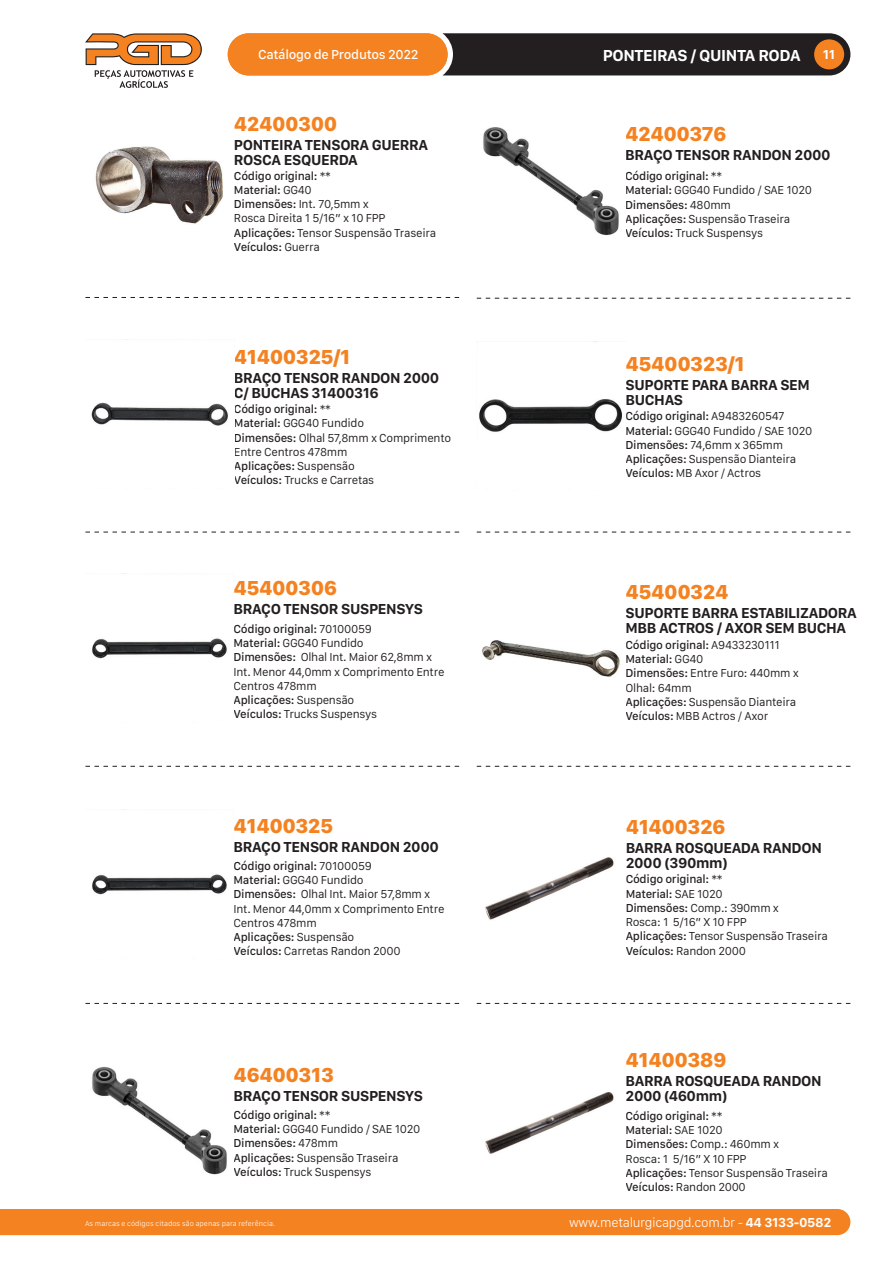
<style>
.page{position:relative;width:893px;height:1263px;background:#fff}
.page>*{position:absolute;margin:0;border:0;box-sizing:border-box;transform-origin:0 0}
.t1{font:800 21px "San Francisco Text";letter-spacing:-.025em;color:#f58220}
.t2{font:700 16.5px "San Francisco Text";letter-spacing:-.025em;color:#fff}
.t3{font:700 15px/15px "San Francisco Text";letter-spacing:-.025em;color:#231f20}
.t4{font:300 13.5px "San Francisco Text";letter-spacing:-.025em;color:#fff}
.t5{font:500 13.5px "San Francisco Text";letter-spacing:-.025em;color:#fff}
.t6{font:700 13.5px "San Francisco Text";color:#fff}
.t7{font:12px/14.2px "San Francisco Text";letter-spacing:-.025em;color:#231f20}
.t8{font:300 7.5px "San Francisco Text";color:#fff}
.s1{font-weight:500}
.s2{font-weight:700}
</style>
<div class="page">
<div style="left:0;top:1209px;width:850px;height:26px;background:#f58220"></div>
<svg style="left:85px;top:33px;width:117px;height:55px"></svg>
<div style="left:442px;top:33px;width:408px;height:42px;background:#231f20"></div>
<div style="left:228px;top:33px;width:220px;height:42px;background:#f58220;border-radius:21px"></div>
<div style="left:814px;top:39px;width:30px;height:30px;background:#f58220;border-radius:50%"></div>
<img style="left:91px;top:402px;width:138px;height:24px">
<img style="left:92px;top:573px;width:135px;height:86px">
<img style="left:92px;top:874px;width:135px;height:21px">
<img style="left:92px;top:1066px;width:135px;height:109px">
<img style="left:483px;top:127px;width:136px;height:109px">
<img style="left:479px;top:341px;width:143px;height:91px">
<svg style="left:85px;top:532px;width:374px;height:1px"></svg>
<svg style="left:85px;top:297px;width:374px;height:1px"></svg>
<svg style="left:477px;top:298px;width:373px;height:1px"></svg>
<svg style="left:477px;top:532px;width:373px;height:1px"></svg>
<svg style="left:477px;top:766px;width:373px;height:1px"></svg>
<svg style="left:477px;top:1003px;width:373px;height:1px"></svg>
<svg style="left:85px;top:766px;width:374px;height:1px"></svg>
<svg style="left:85px;top:1003px;width:374px;height:1px"></svg>
<img style="left:95px;top:146px;width:128px;height:78px">
<img style="left:482px;top:640px;width:138px;height:37px">
<img style="left:485px;top:857px;width:129px;height:63px">
<img style="left:485px;top:1092px;width:129px;height:62px">
<p class="t5" style="left:258px;top:46px;width:162px">Catálogo de Produtos 2022</p>
<p class="t6" style="left:823px;top:46px;width:14px">11</p>
<h2 class="t2" style="left:603px;top:46px;width:200px">PONTEIRAS / QUINTA RODA</h2>
<h1 class="t1" style="left:234px;top:110px;width:105px">42400300</h1>
<p class="t3" style="left:234px;top:138px;width:196px">PONTEIRA TENSORA GUERRA<br>ROSCA ESQUERDA</p>
<p class="t7" style="left:234px;top:169px;width:204px"><span class="s1">Código original:</span> **<br><span class="s1">Material:</span> GG40<br><span class="s1">Dimensões:</span> Int. 70,5mm x<br>Rosca Direita 1 5/16” x 10 FPP<br><span class="s1">Aplicações:</span> Tensor Suspensão Traseira<br><span class="s1">Veículos:</span> Guerra</p>
<h1 class="t1" style="left:234px;top:344px;width:118px">41400325/1</h1>
<p class="t3" style="left:234px;top:372px;width:207px">BRAÇO TENSOR RANDON 2000<br>C/ BUCHAS 31400316</p>
<p class="t7" style="left:234px;top:403px;width:219px"><span class="s1">Código original:</span> **<br><span class="s1">Material:</span> GGG40 Fundido<br><span class="s1">Dimensões:</span> Olhal 57,8mm x Comprimento<br>Entre Centros 478mm<br><span class="s1">Aplicações:</span> Suspensão<br><span class="s1">Veículos:</span> Trucks e Carretas</p>
<h1 class="t1" style="left:234px;top:575px;width:105px">45400306</h1>
<p class="t3" style="left:234px;top:603px;width:191px">BRAÇO TENSOR SUSPENSYS</p>
<p class="t7" style="left:234px;top:623px;width:212px"><span class="s1">Código original:</span> 70100059<br><span class="s1">Material:</span> GGG40 Fundido<br><span class="s1">Dimensões:</span> Olhal Int. Maior 62,8mm x<br>Int. Menor 44,0mm x Comprimento Entre<br>Centros 478mm<br><span class="s1">Aplicações:</span> Suspensão<br><span class="s1">Veículos:</span> Trucks Suspensys</p>
<h1 class="t1" style="left:234px;top:812px;width:101px">41400325</h1>
<p class="t3" style="left:234px;top:840px;width:207px">BRAÇO TENSOR RANDON 2000</p>
<p class="t7" style="left:234px;top:860px;width:212px"><span class="s1">Código original:</span> 70100059<br><span class="s1">Material:</span> GGG40 Fundido<br><span class="s1">Dimensões:</span> Olhal Int. Maior 57,8mm x<br>Int. Menor 44,0mm x Comprimento Entre<br>Centros 478mm<br><span class="s1">Aplicações:</span> Suspensão<br><span class="s1">Veículos:</span> Carretas Randon 2000</p>
<h1 class="t1" style="left:234px;top:1062px;width:102px">46400313</h1>
<p class="t3" style="left:234px;top:1090px;width:191px">BRAÇO TENSOR SUSPENSYS</p>
<p class="t7" style="left:234px;top:1109px;width:188px"><span class="s1">Código original:</span> **<br><span class="s1">Material:</span> GGG40 Fundido / SAE 1020<br><span class="s1">Dimensões:</span> 478mm<br><span class="s1">Aplicações:</span> Suspensão Traseira<br><span class="s1">Veículos:</span> Truck Suspensys</p>
<p class="t8" style="left:85px;top:1218px;width:191px">As marcas e códigos citados são apenas para referência.</p>
<h1 class="t1" style="left:625px;top:121px;width:103px">42400376</h1>
<p class="t3" style="left:625px;top:149px;width:207px">BRAÇO TENSOR RANDON 2000</p>
<p class="t7" style="left:625px;top:170px;width:188px"><span class="s1">Código original:</span> **<br><span class="s1">Material:</span> GGG40 Fundido / SAE 1020<br><span class="s1">Dimensões:</span> 480mm<br><span class="s1">Aplicações:</span> Suspensão Traseira<br><span class="s1">Veículos:</span> Truck Suspensys</p>
<h1 class="t1" style="left:626px;top:351px;width:121px">45400323/1</h1>
<p class="t3" style="left:626px;top:379px;width:186px">SUPORTE PARA BARRA SEM<br>BUCHAS</p>
<p class="t7" style="left:626px;top:410px;width:188px"><span class="s1">Código original:</span> A9483260547<br><span class="s1">Material:</span> GGG40 Fundido / SAE 1020<br><span class="s1">Dimensões:</span> 74,6mm x 365mm<br><span class="s1">Aplicações:</span> Suspensão Dianteira<br><span class="s1">Veículos:</span> MB Axor / Actros</p>
<h1 class="t1" style="left:626px;top:578px;width:104px">45400324</h1>
<p class="t3" style="left:626px;top:606px;width:233px">SUPORTE BARRA ESTABILIZADORA<br>MBB ACTROS / AXOR SEM BUCHA</p>
<p class="t7" style="left:626px;top:639px;width:175px"><span class="s1">Código original:</span> A9433230111<br><span class="s1">Material:</span> GG40<br><span class="s1">Dimensões:</span> Entre Furo: 440mm x<br>Olhal: 64mm<br><span class="s1">Aplicações:</span> Suspensão Dianteira<br><span class="s1">Veículos:</span> MBB Actros / Axor</p>
<h1 class="t1" style="left:626px;top:814px;width:102px">41400326</h1>
<p class="t3" style="left:626px;top:842px;width:198px">BARRA ROSQUEADA RANDON<br>2000 (390mm)</p>
<p class="t7" style="left:626px;top:873px;width:204px"><span class="s1">Código original:</span> **<br><span class="s1">Material:</span> SAE 1020<br><span class="s1">Dimensões:</span> Comp.: 390mm x<br>Rosca: 1 5/16” X 10 FPP<br><span class="s1">Aplicações:</span> Tensor Suspensão Traseira<br><span class="s1">Veículos:</span> Randon 2000</p>
<h1 class="t1" style="left:626px;top:1047px;width:103px">41400389</h1>
<p class="t3" style="left:626px;top:1075px;width:198px">BARRA ROSQUEADA RANDON<br>2000 (460mm)</p>
<p class="t7" style="left:626px;top:1110px;width:204px"><span class="s1">Código original:</span> **<br><span class="s1">Material:</span> SAE 1020<br><span class="s1">Dimensões:</span> Comp.: 460mm x<br>Rosca: 1 5/16” X 10 FPP<br><span class="s1">Aplicações:</span> Tensor Suspensão Traseira<br><span class="s1">Veículos:</span> Randon 2000</p>
<p class="t4" style="left:569px;top:1214px;width:264px">www.metalurgicapgd.com.br - <span class="s2">44 3133-0582</span></p>
</div>
